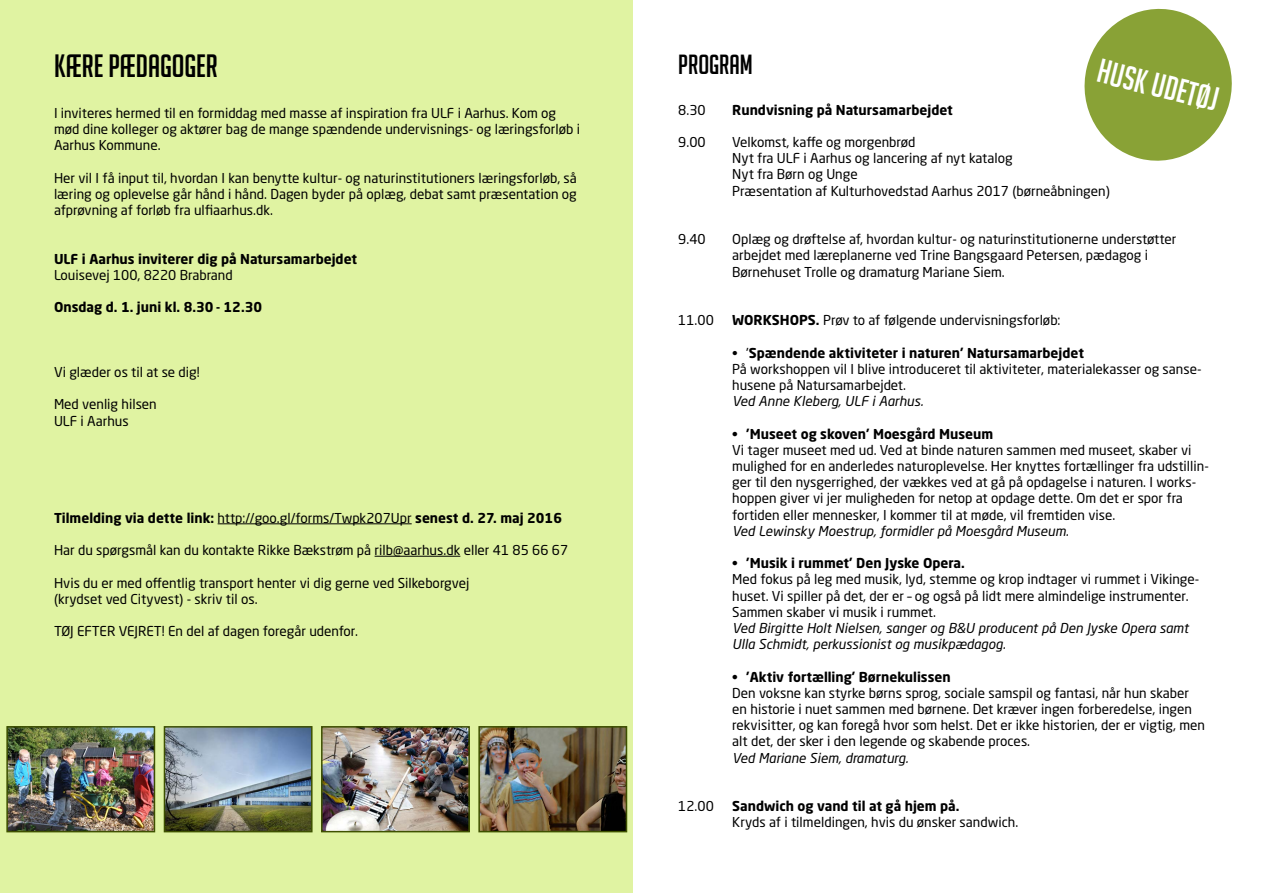
<style>
.page{position:relative;width:1263px;height:893px;background:#fff}
.page>*{position:absolute;margin:0;border:0;box-sizing:border-box;transform-origin:0 0}
.t1{font:32.85px "Big Noodle Titling";color:#fff}
.t2{font:31.5px "Big Noodle Titling";color:#000}
.t3{font:27px "Big Noodle Titling";color:#000}
.t4{font:13.5px/16.2px "Neo Sans Pro";color:#000}
.t5{font:700 13.5px "Neo Sans Pro";color:#000}
.t6{font:italic 13.5px/16.2px "Neo Sans Pro";color:#000}
.s1{font-weight:400}
.s2{font-weight:700}
</style>
<div class="page">
<div style="left:0;top:0;width:632px;height:893px;background:#e0f3a2"></div>
<img style="left:9px;top:729px;width:143px;height:100px">
<div style="left:6px;top:726px;width:149px;height:106px;border:2px solid #3e5100"></div>
<img style="left:167px;top:729px;width:143px;height:100px">
<div style="left:164px;top:726px;width:149px;height:106px;border:2px solid #3e5100"></div>
<img style="left:324px;top:729px;width:143px;height:100px">
<div style="left:321px;top:726px;width:149px;height:106px;border:2px solid #3e5100"></div>
<img style="left:481px;top:729px;width:143px;height:100px">
<div style="left:478px;top:726px;width:149px;height:106px;border:2px solid #3e5100"></div>
<hr style="left:218px;top:523px;width:194px;height:1px;background:#000">
<hr style="left:375px;top:556px;width:85px;height:1px;background:#000">
<svg style="left:1084px;top:8px;width:148px;height:153px"></svg>
<h2 class="t2" style="left:54px;top:49px;width:165px">KÆRE PÆDAGOGER</h2>
<p class="t4" style="left:54px;top:104px;width:528px">I inviteres hermed til en formiddag med masse af inspiration fra ULF i Aarhus. Kom og mød dine kolleger og aktører bag de mange spændende undervisnings- og læringsforløb i<br>Aarhus Kommune.</p>
<p class="t4" style="left:54px;top:169px;width:524px;text-align:justify">Her vil I få input til, hvordan I kan benytte kultur- og naturinstitutioners læringsforløb, så læring og oplevelse går hånd i hånd. Dagen byder på oplæg, debat samt præsentation og afprøvning af forløb fra ulfiaarhus.dk.</p>
<p class="t5" style="left:54px;top:250px;width:305px">ULF i Aarhus inviterer dig på Natursamarbejdet</p>
<p class="t4" style="left:54px;top:266px;width:180px">Louisevej 100, 8220 Brabrand</p>
<p class="t5" style="left:54px;top:298px;width:210px">Onsdag d. 1. juni kl. 8.30 - 12.30</p>
<p class="t4" style="left:54px;top:364px;width:147px">Vi glæder os til at se dig!</p>
<p class="t4" style="left:54px;top:396px;width:104px">Med venlig hilsen<br>ULF i Aarhus</p>
<p class="t5" style="left:54px;top:509px;width:510px">Tilmelding via dette link: <span class="s1">http://goo.gl/forms/Twpk207Upr</span> senest d. 27. maj 2016</p>
<p class="t4" style="left:54px;top:542px;width:516px">Har du spørgsmål kan du kontakte Rikke Bækstrøm på rilb@aarhus.dk eller 41 85 66 67</p>
<p class="t4" style="left:54px;top:574px;width:417px">Hvis du er med offentlig transport henter vi dig gerne ved Silkeborgvej (krydset ved Cityvest) - skriv til os.</p>
<p class="t4" style="left:54px;top:623px;width:306px">TØJ EFTER VEJRET! En del af dagen foregår udenfor.</p>
<h3 class="t3" style="left:678px;top:49px;width:76px">PROGRAM</h3>
<p class="t4" style="left:678px;top:101px;width:29px">8.30</p>
<p class="t5" style="left:732px;top:101px;width:222px">Rundvisning på Natursamarbejdet</p>
<p class="t4" style="left:678px;top:134px;width:29px">9.00</p>
<p class="t4" style="left:732px;top:134px;width:379px">Velkomst, kaffe og morgenbrød<br>Nyt fra ULF i Aarhus og lancering af nyt katalog<br>Nyt fra Børn og Unge<br>Præsentation af Kulturhovedstad Aarhus 2017 (børneåbningen)</p>
<p class="t4" style="left:678px;top:231px;width:29px">9.40</p>
<p class="t4" style="left:732px;top:231px;width:446px">Oplæg og drøftelse af, hvordan kultur- og naturinstitutionerne understøtter arbejdet med læreplanerne ved Trine Bangsgaard Petersen, pædagog i<br>Børnehuset Trolle og dramaturg Mariane Siem.</p>
<p class="t4" style="left:678px;top:312px;width:37px">11.00</p>
<p class="t4" style="left:732px;top:312px;width:330px"><span class="s2">WORKSHOPS.</span> Prøv to af følgende undervisningsforløb:</p>
<p class="t4" style="left:732px;top:344px;width:471px">• '<span class="s2">Spændende aktiviteter i naturen' Natursamarbejdet<br></span>På workshoppen vil I blive introduceret til aktiviteter, materialekasser og sanse&shy;husene på Natursamarbejdet.</p>
<p class="t6" style="left:732px;top:393px;width:192px">Ved Anne Kleberg, ULF i Aarhus.</p>
<p class="t5" style="left:732px;top:425px;width:262px">• 'Museet og skoven' Moesgård Museum</p>
<p class="t4" style="left:732px;top:441px;width:478px">Vi tager museet med ud. Ved at binde naturen sammen med museet, skaber vi mulighed for en anderledes naturoplevelse. Her knyttes fortællinger fra udstillin&shy;ger til den nysgerrighed, der vækkes ved at gå på opdagelse i naturen. I works&shy;hoppen giver vi jer muligheden for netop at opdage dette. Om det er spor fra fortiden eller mennesker, I kommer til at møde, vil fremtiden vise.</p>
<p class="t6" style="left:732px;top:522px;width:338px">Ved Lewinsky Moestrup, formidler på Moesgård Museum.</p>
<p class="t5" style="left:732px;top:554px;width:234px">• 'Musik i rummet' Den Jyske Opera.</p>
<p class="t4" style="left:732px;top:571px;width:468px">Med fokus på leg med musik, lyd, stemme og krop indtager vi rummet i Vikinge&shy;huset. Vi spiller på det, der er – og også på lidt mere almindelige instrumenter.<br>Sammen skaber vi musik i rummet.</p>
<p class="t6" style="left:732px;top:620px;width:458px">Ved Birgitte Holt Nielsen, sanger og B&amp;U producent på Den Jyske Opera samt<br>Ulla Schmidt, perkussionist og musikpædagog.</p>
<p class="t5" style="left:732px;top:668px;width:220px">• 'Aktiv fortælling' Børnekulissen</p>
<p class="t4" style="left:732px;top:684px;width:474px">Den voksne kan styrke børns sprog, sociale samspil og fantasi, når hun skaber en historie i nuet sammen med børnene. Det kræver ingen forberedelse, ingen rekvisitter, og kan foregå hvor som helst. Det er ikke historien, der er vigtig, men alt det, der sker i den legende og skabende proces.</p>
<p class="t6" style="left:732px;top:749px;width:178px">Ved Mariane Siem, dramaturg.</p>
<p class="t4" style="left:678px;top:798px;width:37px">12.00</p>
<p class="t5" style="left:732px;top:797px;width:229px">Sandwich og vand til at gå hjem på.</p>
<p class="t4" style="left:732px;top:814px;width:287px">Kryds af i tilmeldingen, hvis du ønsker sandwich.</p>
<h1 class="t1" style="left:1102px;top:53px;width:125px;rotate:14deg">HUSK UDETØJ</h1>
</div>
